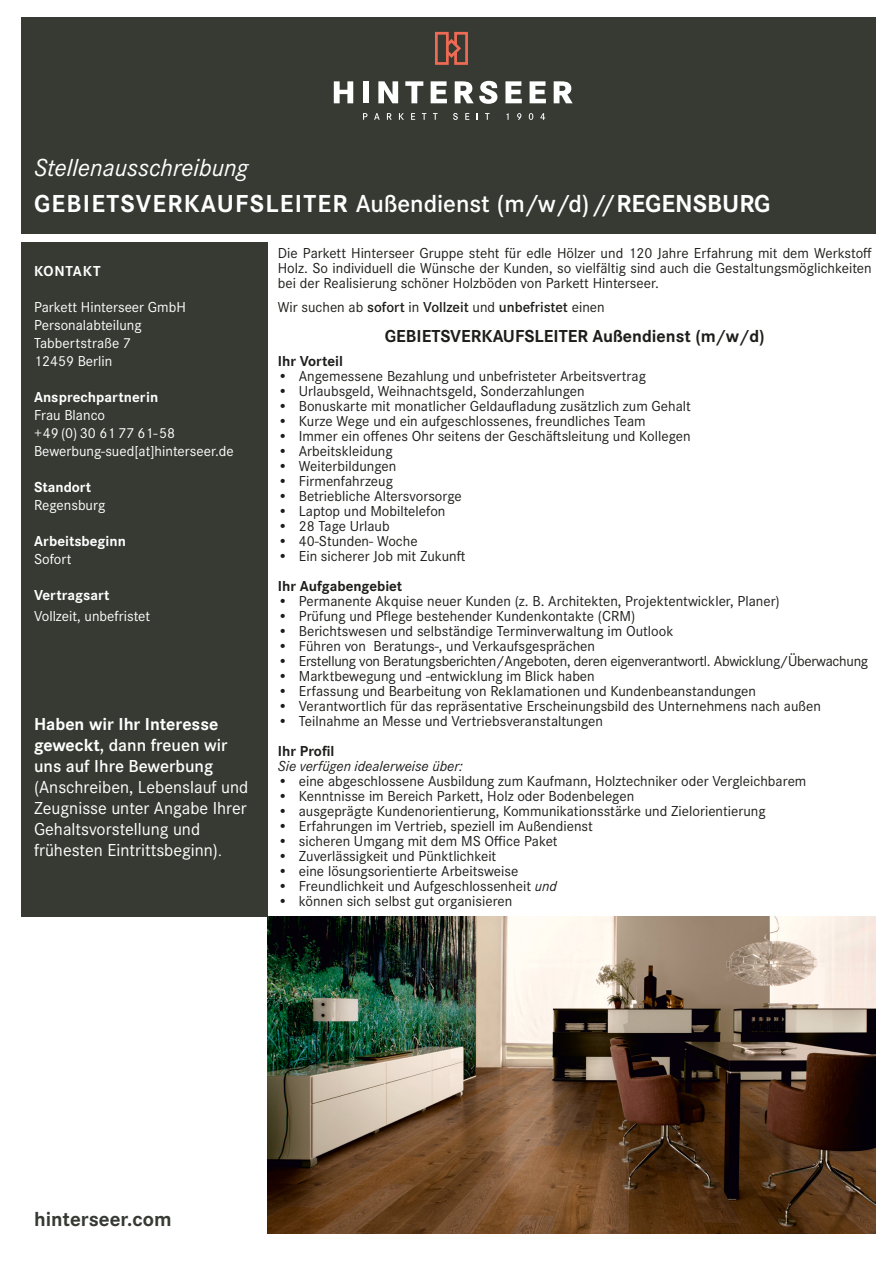
<style>
.page{position:relative;width:893px;height:1263px;background:#fff}
.page>*{position:absolute;margin:0;border:0;box-sizing:border-box;transform-origin:0 0}
.t1{font:700 25.5px "Corporate S Pro";letter-spacing:.05em;color:#fff}
.t2{font:italic 25.5px "Corporate S Pro";color:#fff}
.t3{font:700 21px "Corporate S Pro";color:#373a33}
.t4{font:18px/21px "Corporate S Pro";color:#fff}
.t5{font:700 18px "Corporate S Pro";color:#1d1d1b}
.t6{font:15px/15px "Corporate S Pro";color:#1d1d1b;text-align:justify}
.t7{font:15px "Corporate S Pro";color:#fff}
.t8{font:15px "Corporate S Pro";letter-spacing:-.02em;color:#1d1d1b}
.t9{font:700 15px "Corporate S Pro";color:#fff}
.t10{font:600 15px "Corporate S Pro";color:#1d1d1b}
.t11{font:700 15px "Corporate S Pro";color:#1d1d1b}
.t12{font:italic 15px "Corporate S Pro";color:#1d1d1b}
.t13{font:700 15px "Corporate S Pro";letter-spacing:.05em;color:#fff}
.s1{font-weight:600}
.s2{font-weight:700}
.s3{font-size:15px}
.s4{font-weight:400}
.s5{font-style:italic}
</style>
<div class="page">
<div style="left:21px;top:17px;width:855px;height:217px;background:#373a33"></div>
<div style="left:21px;top:242px;width:247px;height:674px;background:#373a33"></div>
<img style="left:268px;top:916px;width:608px;height:317px">
<svg style="left:435px;top:32px;width:33px;height:33px"></svg>
<svg style="left:334px;top:81px;width:19px;height:22px"></svg>
<div style="left:363px;top:81px;width:6px;height:22px;background:#fff"></div>
<svg style="left:378px;top:81px;width:20px;height:22px"></svg>
<svg style="left:405px;top:81px;width:18px;height:22px"></svg>
<svg style="left:431px;top:81px;width:16px;height:22px"></svg>
<svg style="left:455px;top:81px;width:42px;height:23px"></svg>
<svg style="left:505px;top:81px;width:17px;height:22px"></svg>
<svg style="left:530px;top:81px;width:16px;height:22px"></svg>
<svg style="left:554px;top:81px;width:19px;height:22px"></svg>
<svg style="left:363px;top:113px;width:4px;height:7px"></svg>
<svg style="left:374px;top:113px;width:6px;height:7px"></svg>
<svg style="left:387px;top:113px;width:5px;height:7px"></svg>
<svg style="left:399px;top:113px;width:5px;height:7px"></svg>
<svg style="left:411px;top:113px;width:4px;height:7px"></svg>
<svg style="left:422px;top:113px;width:4px;height:7px"></svg>
<svg style="left:433px;top:113px;width:4px;height:7px"></svg>
<svg style="left:453px;top:113px;width:5px;height:7px"></svg>
<svg style="left:465px;top:113px;width:4px;height:7px"></svg>
<svg style="left:485px;top:113px;width:5px;height:7px"></svg>
<svg style="left:506px;top:113px;width:3px;height:7px"></svg>
<svg style="left:517px;top:113px;width:4px;height:7px"></svg>
<svg style="left:529px;top:113px;width:4px;height:7px"></svg>
<svg style="left:540px;top:113px;width:5px;height:7px"></svg>
<p class="t2" style="left:34px;top:150px;width:216px">Stellenausschreibung</p>
<p class="t1" style="left:34px;top:184px;width:738px">GEBIETSVERKAUFSLEITER <span class="s1">Außendienst (m/w/d) //</span>REGENSBURG</p>
<p class="t13" style="left:34px;top:259px;width:68px">KONTAKT</p>
<p class="t7" style="left:34px;top:296px;width:153px">Parkett Hinterseer GmbH</p>
<p class="t7" style="left:34px;top:314px;width:109px">Personalabteilung</p>
<p class="t7" style="left:34px;top:332px;width:99px">Tabbertstraße 7</p>
<p class="t7" style="left:34px;top:350px;width:80px">12459 Berlin</p>
<p class="t9" style="left:34px;top:385px;width:126px">Ansprechpartnerin</p>
<p class="t7" style="left:34px;top:404px;width:73px">Frau Blanco</p>
<p class="t7" style="left:34px;top:422px;width:142px">+49 (0) 30 61 77 61- 58</p>
<p class="t7" style="left:34px;top:440px;width:201px">Bewerbung-sued[at]hinterseer.de</p>
<p class="t9" style="left:34px;top:475px;width:59px">Standort</p>
<p class="t7" style="left:34px;top:494px;width:73px">Regensburg</p>
<p class="t9" style="left:34px;top:529px;width:93px">Arbeitsbeginn</p>
<p class="t7" style="left:34px;top:548px;width:39px">Sofort</p>
<p class="t9" style="left:34px;top:583px;width:77px">Vertragsart</p>
<p class="t7" style="left:34px;top:605px;width:118px">Vollzeit, unbefristet</p>
<p class="t4" style="left:34px;top:713px;width:216px"><span class="s2">Haben wir Ihr Interesse geweckt</span><span class="s1">, dann freuen wir uns auf Ihre Bewerbung </span>(Anschreiben, Lebenslauf und<br>Zeugnisse unter Angabe Ihrer<br>Gehaltsvorstellung und</p>
<p class="t4" style="left:34px;top:839px;width:189px">frühesten Eintrittsbeginn)<span class="s3">.</span></p>
<p class="t6" style="left:278px;top:244px;width:595px">Die Parkett Hinterseer Gruppe steht für edle Hölzer und 120 Jahre Erfahrung mit dem Werkstoff Holz. So individuell die Wünsche der Kunden, so vielfältig sind auch die Gestaltungsmöglichkeiten bei der Realisierung schöner Holzböden von Parkett Hinterseer.</p>
<p class="t10" style="left:278px;top:296px;width:328px"><span class="s4">Wir suchen ab</span> sofort <span class="s4">in</span> Vollzeit <span class="s4">und</span> unbefristet <span class="s4">einen</span></p>
<p class="t5" style="left:385px;top:322px;width:382px">GEBIETSVERKAUFSLEITER Außendienst (m/w/d)</p>
<p class="t11" style="left:278px;top:349px;width:67px">Ihr Vorteil</p>
<p class="t6" style="left:278px;top:367px;width:370px"><span class="s2">•</span> Angemessene Bezahlung und unbefristeter Arbeitsvertrag</p>
<p class="t6" style="left:278px;top:382px;width:308px">• Urlaubsgeld, Weihnachtsgeld, Sonderzahlungen</p>
<p class="t6" style="left:278px;top:397px;width:415px">• Bonuskarte mit monatlicher Geldaufladung zusätzlich zum Gehalt</p>
<p class="t6" style="left:278px;top:412px;width:369px">• Kurze Wege und ein aufgeschlossenes, freundliches Team</p>
<p class="t6" style="left:278px;top:427px;width:414px">• Immer ein offenes Ohr seitens der Geschäftsleitung und Kollegen</p>
<p class="t6" style="left:278px;top:442px;width:116px">• Arbeitskleidung</p>
<p class="t6" style="left:278px;top:457px;width:120px">• Weiterbildungen</p>
<p class="t6" style="left:278px;top:472px;width:117px">• Firmenfahrzeug</p>
<p class="t6" style="left:278px;top:487px;width:185px">• Betriebliche Altersvorsorge</p>
<p class="t6" style="left:278px;top:502px;width:169px">• Laptop und Mobiltelefon</p>
<p class="t6" style="left:278px;top:517px;width:113px">• 28 Tage Urlaub</p>
<p class="t6" style="left:278px;top:532px;width:141px">• 40-Stunden- Woche</p>
<p class="t6" style="left:278px;top:547px;width:189px">• Ein sicherer Job mit Zukunft</p>
<p class="t11" style="left:278px;top:574px;width:126px">Ihr Aufgabengebiet</p>
<p class="t6" style="left:278px;top:592px;width:503px">• Permanente Akquise neuer Kunden (z. B. Architekten, Projektentwickler, Planer)</p>
<p class="t6" style="left:278px;top:607px;width:359px">• Prüfung und Pflege bestehender Kundenkontakte (CRM)</p>
<p class="t6" style="left:278px;top:622px;width:397px">• Berichtswesen und selbständige Terminverwaltung im Outlook</p>
<p class="t6" style="left:278px;top:637px;width:319px">• Führen von Beratungs-, und Verkaufsgesprächen</p>
<p class="t8" style="left:278px;top:650px;width:592px">• Erstellung von Beratungsberichten/Angeboten, deren eigenverantwortl. Abwicklung/Überwachung</p>
<p class="t6" style="left:278px;top:667px;width:318px">• Marktbewegung und -entwicklung im Blick haben</p>
<p class="t6" style="left:278px;top:682px;width:480px">• Erfassung und Bearbeitung von Reklamationen und Kundenbeanstandungen</p>
<p class="t6" style="left:278px;top:697px;width:545px">• Verantwortlich für das repräsentative Erscheinungsbild des Unternehmens nach außen</p>
<p class="t6" style="left:278px;top:712px;width:327px">• Teilnahme an Messe und Vertriebsveranstaltungen</p>
<p class="t11" style="left:278px;top:739px;width:58px">Ihr Profil</p>
<p class="t12" style="left:278px;top:755px;width:187px">Sie verfügen idealerweise über:</p>
<p class="t6" style="left:278px;top:772px;width:530px">• eine abgeschlossene Ausbildung zum Kaufmann, Holztechniker oder Vergleichbarem</p>
<p class="t6" style="left:278px;top:787px;width:358px">• Kenntnisse im Bereich Parkett, Holz oder Bodenbelegen</p>
<p class="t6" style="left:278px;top:802px;width:489px">• ausgeprägte Kundenorientierung, Kommunikationsstärke und Zielorientierung</p>
<p class="t6" style="left:278px;top:817px;width:317px">• Erfahrungen im Vertrieb, speziell im Außendienst</p>
<p class="t6" style="left:278px;top:832px;width:281px">• sicheren Umgang mit dem MS Office Paket</p>
<p class="t6" style="left:278px;top:847px;width:220px">• Zuverlässigkeit und Pünktlichkeit</p>
<p class="t6" style="left:278px;top:862px;width:242px">• eine lösungsorientierte Arbeitsweise</p>
<p class="t6" style="left:278px;top:877px;width:281px">• Freundlichkeit und Aufgeschlossenheit <span class="s5">und</span></p>
<p class="t6" style="left:278px;top:892px;width:236px">• können sich selbst gut organisieren</p>
<p class="t3" style="left:34px;top:1202px;width:139px">hinterseer.com</p>
</div>
